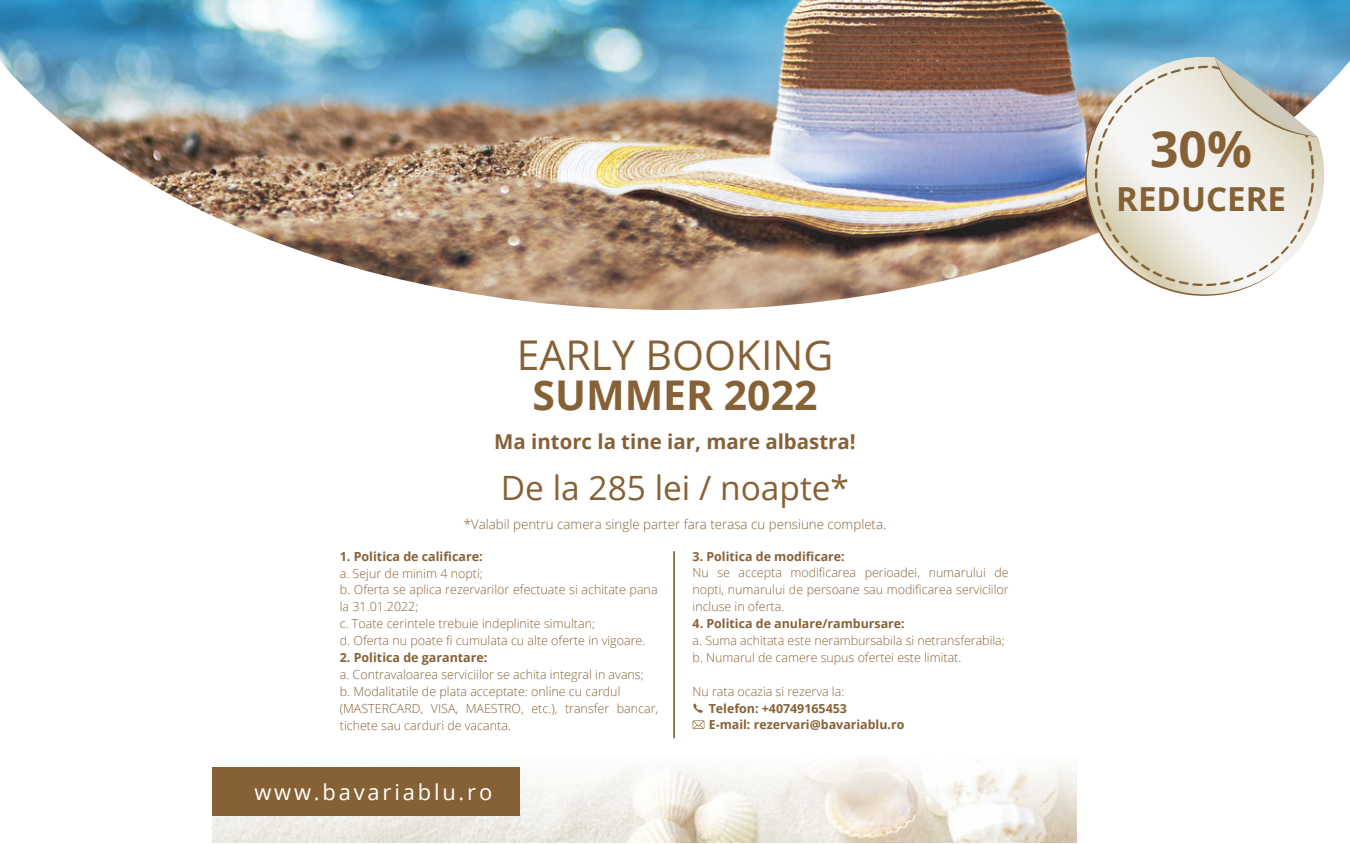
<style>
.page{position:relative;width:1350px;height:844px;background:#fff}
.page>*{position:absolute;margin:0;border:0;box-sizing:border-box;transform-origin:0 0}
.t1{font:700 49.95px "Open Sans";color:#876136}
.t2{font:40.95px "Open Sans";color:#876136}
.t3{font:700 40.95px "Open Sans";color:#876136}
.t4{font:33.52px "Open Sans";color:#876136}
.t5{font:700 33.07px "Open Sans";color:#876136}
.t6{font:21.82px "Open Sans";letter-spacing:.13em;color:#fff}
.t7{font:700 20.47px "Open Sans";color:#876136}
.t8{font:300 13.28px "Open Sans";color:#876136}
.t9{font:300 12.38px/16.9px "Open Sans";color:#876136}
.t10{font:700 12.38px "Open Sans";color:#876136}
</style>
<div class="page">
<img style="left:0;top:0;width:1350px;height:310px">
<svg style="left:212px;top:721px;width:865px;height:122px"></svg>
<svg style="left:693px;top:703px;width:10px;height:10px"></svg>
<div style="left:213px;top:767px;width:307px;height:49px;background:#876136"></div>
<svg style="left:693px;top:720px;width:11px;height:9px"></svg>
<hr style="left:673px;top:552px;width:2px;height:185px;background:#876136">
<svg style="left:1049px;top:25px;width:301px;height:285px"></svg>
<svg style="left:1036px;top:87px;width:248px;height:223px"></svg>
<svg style="left:1171px;top:41px;width:147px;height:178px"></svg>
<p class="t2" style="left:517px;top:326px;width:318px">EARLY BOOKING</p>
<p class="t3" style="left:533px;top:366px;width:286px">SUMMER 2022</p>
<p class="t7" style="left:494px;top:427px;width:363px">Ma intorc la tine iar, mare albastra!</p>
<p class="t4" style="left:501px;top:464px;width:350px">De la 285 lei / noapte*</p>
<p class="t8" style="left:464px;top:515px;width:424px">*Valabil pentru camera single parter fara terasa cu pensiune completa.</p>
<p class="t10" style="left:340px;top:547px;width:144px">1. Politica de calificare:</p>
<p class="t9" style="left:340px;top:564px;width:145px">a. Sejur de minim 4 nopti;</p>
<p class="t9" style="left:340px;top:581px;width:319px">b. Oferta se aplica rezervarilor efectuate si achitate pana la 31.01.2022;</p>
<p class="t9" style="left:340px;top:615px;width:257px">c. Toate cerintele trebuie indeplinite simultan;</p>
<p class="t9" style="left:340px;top:632px;width:307px">d. Oferta nu poate fi cumulata cu alte oferte in vigoare.</p>
<p class="t10" style="left:340px;top:649px;width:149px">2. Politica de garantare:</p>
<p class="t9" style="left:340px;top:665px;width:305px">a. Contravaloarea serviciilor se achita integral in avans;</p>
<p class="t9" style="left:340px;top:682px;width:282px">b. Modalitatile de plata acceptate: online cu cardul</p>
<p class="t9" style="left:340px;top:699px;width:320px">(MASTERCARD, VISA, MAESTRO, etc.), transfer bancar, tichete sau carduri de vacanta.</p>
<p class="t6" style="left:254px;top:777px;width:239px">www.bavariablu.ro</p>
<p class="t10" style="left:693px;top:547px;width:154px">3. Politica de modificare:</p>
<p class="t9" style="left:693px;top:564px;width:318px;text-align:justify">Nu se accepta modificarea perioadei, numarului de nopti, numarului de persoane sau modificarea serviciilor incluse in oferta.</p>
<p class="t10" style="left:693px;top:615px;width:214px">4. Politica de anulare/rambursare:</p>
<p class="t9" style="left:693px;top:632px;width:314px">a. Suma achitata este nerambursabila si netransferabila;</p>
<p class="t9" style="left:693px;top:648px;width:270px">b. Numarul de camere supus ofertei este limitat.</p>
<p class="t9" style="left:693px;top:682px;width:153px">Nu rata ocazia si rezerva la:</p>
<p class="t10" style="left:709px;top:699px;width:140px">Telefon: +40749165453</p>
<p class="t10" style="left:709px;top:716px;width:197px">E-mail: rezervari@bavariablu.ro</p>
<p class="t1" style="left:1150px;top:114px;width:103px">30%</p>
<p class="t5" style="left:1116px;top:176px;width:171px">REDUCERE</p>
</div>
